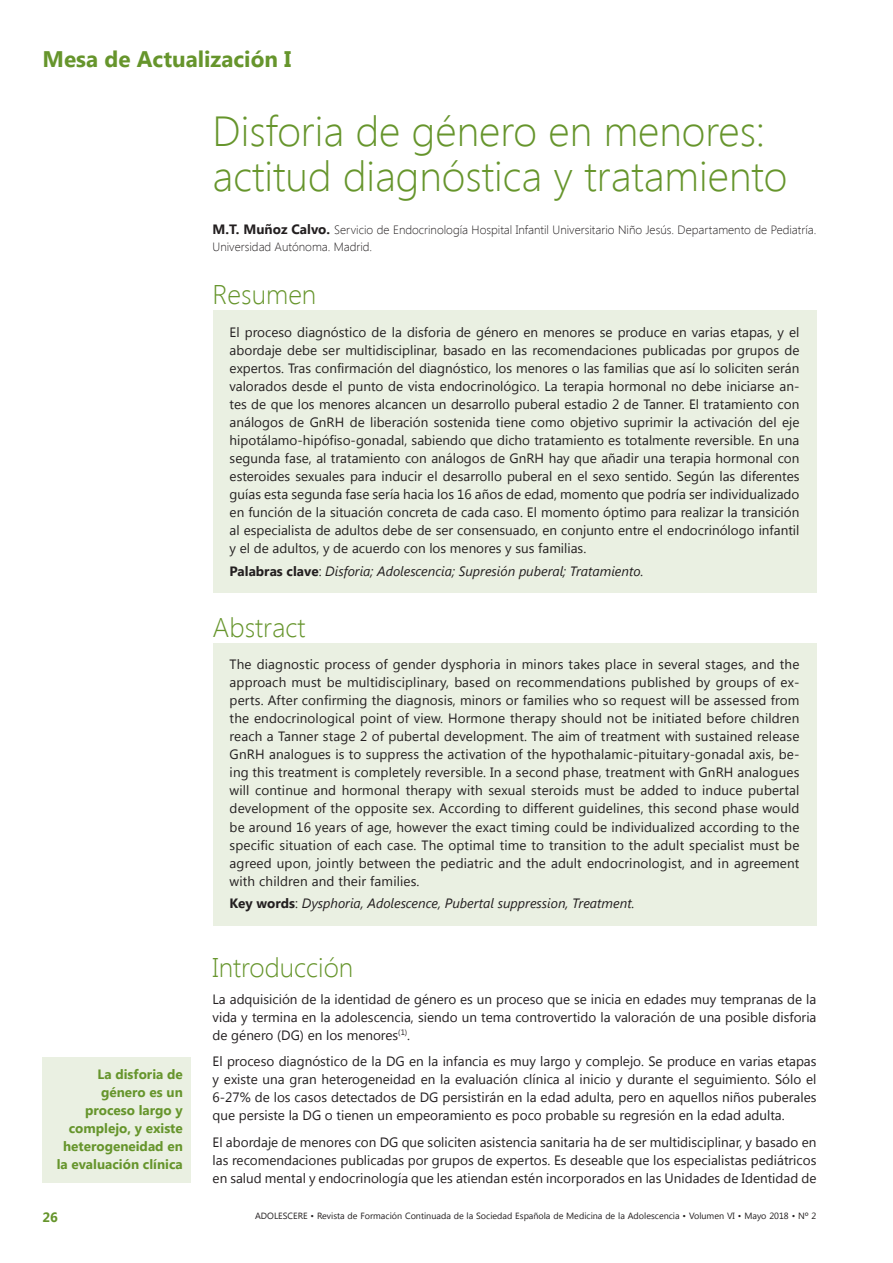
<style>
.page{position:relative;width:893px;height:1263px;background:#fff}
.page>*{position:absolute;margin:0;border:0;box-sizing:border-box;transform-origin:0 0}
.Título{font:300 42px/45px "Segoe UI";color:#66952c}
._1nivel{font:300 27px "Segoe UI";color:#66952c}
.t1{font:700 22.5px "Segoe UI";color:#66952c}
.t2{font:13.5px/18px "Segoe UI";color:#231f20;text-align:justify}
.t3{font:italic 13.5px "Segoe UI";color:#231f20}
.t4{font:700 13.5px/18px "Segoe UI";color:#66952c;text-align:right}
.Autor{font:300 12px/16.5px "Segoe UI";color:#231f20}
.t5{font:9px "Segoe UI";color:#231f20}
.s1{font-weight:700;font-size:13.5px}
.s2{font-weight:700;font-style:normal}
.s3{font-style:normal}
</style>
<div class="page">
<div style="left:213px;top:310px;width:603px;height:283px;background:#eaf0e2"></div>
<div style="left:213px;top:643px;width:603px;height:282px;background:#eaf0e2"></div>
<div style="left:43px;top:1057px;width:148px;height:125px;background:#eaf0e2"></div>
<h3 class="t1" style="left:43px;top:43px;width:250px">Mesa de Actualización I</h3>
<p class="t4" style="left:57px;top:1065px;width:128px">La disforia de género es un proceso largo y complejo, y existe heterogeneidad en la evaluación clínica</p>
<p class="Título" style="left:213px;top:107px;width:576px">Disforia de género en menores: actitud diagnóstica y tratamiento</p>
<p class="Autor" style="left:213px;top:221px;width:605px"><span class="s1">M.T. Muñoz Calvo.</span> Servicio de Endocrinología Hospital Infantil Universitario Niño Jesús. Departamento de Pediatría.<br>Universidad Autónoma. Madrid.</p>
<p class="_1nivel" style="left:213px;top:276px;width:105px">Resumen</p>
<p class="t2" style="left:230px;top:323px;width:571px">El proceso diagnóstico de la disforia de género en menores se produce en varias etapas, y el abordaje debe ser multidisciplinar, basado en las recomendaciones publicadas por grupos de expertos. Tras confirmación del diagnóstico, los menores o las familias que así lo soliciten serán valorados desde el punto de vista endocrinológico. La terapia hormonal no debe iniciarse an&shy;tes de que los menores alcancen un desarrollo puberal estadio 2 de Tanner. El tratamiento con análogos de GnRH de liberación sostenida tiene como objetivo suprimir la activación del eje hipotálamo-hipófiso-gonadal, sabiendo que dicho tratamiento es totalmente reversible. En una segunda fase, al tratamiento con análogos de GnRH hay que añadir una terapia hormonal con esteroides sexuales para inducir el desarrollo puberal en el sexo sentido. Según las diferentes guías esta segunda fase sería hacia los 16 años de edad, momento que podría ser individualizado en función de la situación concreta de cada caso. El momento óptimo para realizar la transición al especialista de adultos debe de ser consensuado, en conjunto entre el endocrinólogo infantil y el de adultos, y de acuerdo con los menores y sus familias.</p>
<p class="t3" style="left:230px;top:561px;width:416px"><span class="s2">Palabras clave</span><span class="s3">:</span> Disforia; Adolescencia; Supresión puberal; Tratamiento.</p>
<p class="_1nivel" style="left:213px;top:608px;width:94px">Abstract</p>
<p class="t2" style="left:230px;top:655px;width:571px">The diagnostic process of gender dysphoria in minors takes place in several stages, and the approach must be multidisciplinary, based on recommendations published by groups of ex&shy;perts. After confirming the diagnosis, minors or families who so request will be assessed from the endocrinological point of view. Hormone therapy should not be initiated before children reach a Tanner stage 2 of pubertal development. The aim of treatment with sustained release GnRH analogues is to suppress the activation of the hypothalamic-pituitary-gonadal axis, be&shy;ing this treatment is completely reversible. In a second phase, treatment with GnRH analogues will continue and hormonal therapy with sexual steroids must be added to induce pubertal development of the opposite sex. According to different guidelines, this second phase would be around 16 years of age, however the exact timing could be individualized according to the specific situation of each case. The optimal time to transition to the adult specialist must be agreed upon, jointly between the pediatric and the adult endocrinologist, and in agreement with children and their families.</p>
<p class="t3" style="left:230px;top:893px;width:407px"><span class="s2">Key words</span><span class="s3">:</span> Dysphoria, Adolescence, Pubertal suppression, Treatment.</p>
<p class="_1nivel" style="left:213px;top:949px;width:142px">Introducción</p>
<p class="t2" style="left:213px;top:989px;width:605px">La adquisición de la identidad de género es un proceso que se inicia en edades muy tempranas de la vida y termina en la adolescencia, siendo un tema controvertido la valoración de una posible disforia de género (DG) en los menores<sup>(1)</sup>.</p>
<p class="t2" style="left:213px;top:1052px;width:605px">El proceso diagnóstico de la DG en la infancia es muy largo y complejo. Se produce en varias etapas y existe una gran heterogeneidad en la evaluación clínica al inicio y durante el seguimiento. Sólo el 6-27% de los casos detectados de DG persistirán en la edad adulta, pero en aquellos niños puberales que persiste la DG o tienen un empeoramiento es poco probable su regresión en la edad adulta.</p>
<p class="t2" style="left:213px;top:1132px;width:605px">El abordaje de menores con DG que soliciten asistencia sanitaria ha de ser multidisciplinar, y basado en las recomendaciones publicadas por grupos de expertos. Es deseable que los especialistas pediátricos en salud mental y endocrinología que les atiendan estén incorporados en las Unidades de Identidad de</p>
<p class="t4" style="left:43px;top:1207px;width:17px">26</p>
<p class="t5" style="left:255px;top:1209px;width:563px">ADOLESCERE • Revista de Formación Continuada de la Sociedad Española de Medicina de la Adolescencia • Volumen VI • Mayo 2018 • Nº 2</p>
</div>
